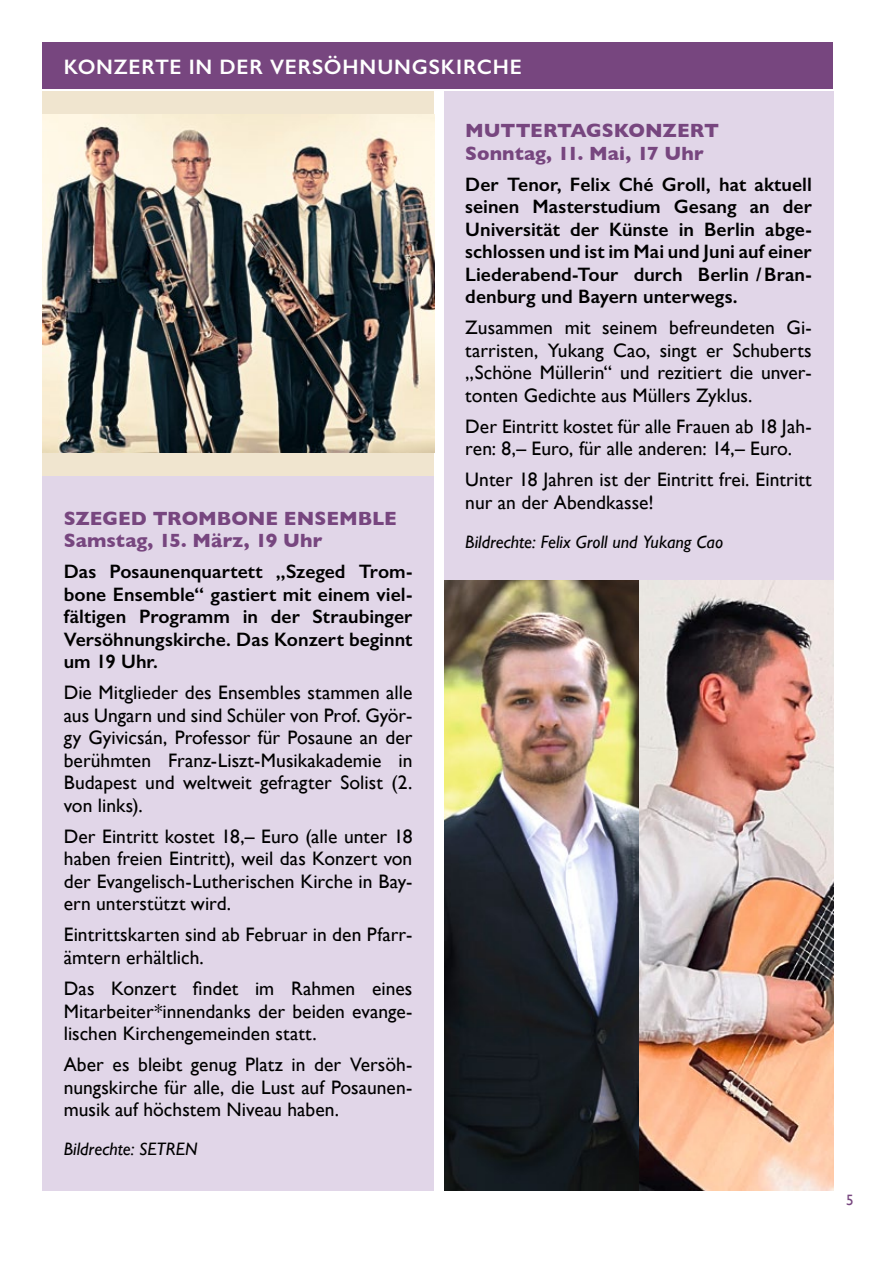
<style>
.page{position:relative;width:893px;height:1263px;background:#fff}
.page>*{position:absolute;margin:0;border:0;box-sizing:border-box;transform-origin:0 0}
.t1{font:600 21px "Gill Sans";letter-spacing:.045em;color:#fff}
.t2{font:19.5px/22.5px "Gill Sans";color:#000;text-align:justify}
.t3{font:600 19.5px/22.5px "Gill Sans";color:#000;text-align:justify}
.t4{font:700 19.5px/22.5px "Gill Sans";color:#77467f}
.t5{font:italic 18px "Gill Sans";color:#000}
.t6{font:15px "Gill Sans";color:#77467f}
</style>
<div class="page">
<div style="left:43px;top:476px;width:391px;height:715px;background:#e1d6e8"></div>
<div style="left:444px;top:91px;width:389px;height:489px;background:#e1d6e8"></div>
<div style="left:43px;top:43px;width:790px;height:46px;background:#77467f"></div>
<div style="left:43px;top:91px;width:391px;height:385px;background:#f0e5cf"></div>
<img style="left:43px;top:115px;width:391px;height:338px">
<img style="left:444px;top:580px;width:389px;height:611px">
<p class="t1" style="left:64px;top:54px;width:79px">Ko nzerte</p>
<p class="t1" style="left:189px;top:54px;width:46px">in der</p>
<p class="t1" style="left:270px;top:54px;width:30px">Versö</p>
<p class="t1" style="left:343px;top:54px;width:99px">hnungskir</p>
<p class="t1" style="left:477px;top:54px;width:44px">che</p>
<p class="t4" style="left:64px;top:507px;width:335px">SZEG ED TROMBONE ENSEMBLE<br>SAMSTAG, 15. M ÄRZ, 19 UHR</p>
<p class="t3" style="left:64px;top:560px;width:350px">Das Posaunenquartett „Szeged Trom&shy;bone Ensemble“ gastiert mit einem viel&shy;fältigen Programm in der Straubinger Versöhnungskirche. Das Konzert beginnt um 19 Uhr.</p>
<p class="t2" style="left:64px;top:681px;width:350px">Die Mitglieder des Ensembles stammen alle aus Ungarn und sind Schüler von Prof. Györ&shy;gy Gyivicsán, Professor für Posaune an der berühmten Franz-Liszt-Musikakademie in Budapest und weltweit gefragter Solist (2. von links).</p>
<p class="t2" style="left:64px;top:825px;width:350px">Der Eintritt kostet 18,– Euro (alle unter 18 haben freien Eintritt), weil das Konzert von der Evangelisch-Lutherischen Kirche in Bay&shy;ern unterstützt wird.</p>
<p class="t2" style="left:64px;top:923px;width:350px">Eintrittskarten sind ab Februar in den Pfarr&shy;ämtern erhältlich.</p>
<p class="t2" style="left:64px;top:977px;width:350px">Das Konzert findet im Rahmen eines Mitarbeiter*innendanks der beiden evange&shy;lischen Kirchengemeinden statt.</p>
<p class="t2" style="left:64px;top:1053px;width:350px">Aber es bleibt genug Platz in der Versöh&shy;nungskirche für alle, die Lust auf Posaunen&shy;musik auf höchstem Niveau haben.</p>
<p class="t5" style="left:64px;top:1139px;width:135px">Bildrechte: SETREN</p>
<p class="t4" style="left:465px;top:119px;width:249px">M UTTERTAG SKONZERT<br>SONNTAG, 11. MAI, 17 UHR</p>
<p class="t3" style="left:465px;top:173px;width:348px">Der Tenor, Felix Ché Groll, hat aktuell seinen Masterstudium Gesang an der Universität der Künste in Berlin abge&shy;schlossen und ist im Mai und Juni auf einer Liederabend-Tour durch Berlin / Bran&shy;denburg und Bayern unterwegs.</p>
<p class="t2" style="left:465px;top:316px;width:348px">Zusammen mit seinem befreundeten Gi&shy;tarristen, Yukang Cao, singt er Schuberts „Schöne Müllerin“ und rezitiert die unver&shy;tonten Gedichte aus Müllers Zyklus.</p>
<p class="t2" style="left:465px;top:415px;width:348px">Der Eintritt kostet für alle Frauen ab 18 Jah&shy;ren: 8,– Euro, für alle anderen: 14,– Euro.</p>
<p class="t2" style="left:465px;top:468px;width:348px">Unter 18 Jahren ist der Eintritt frei. Eintritt nur an der Abendkasse!</p>
<p class="t5" style="left:465px;top:532px;width:259px">Bildrechte: Felix Groll und Yukang Cao</p>
<p class="t6" style="left:846px;top:1191px;width:9px">5</p>
</div>
